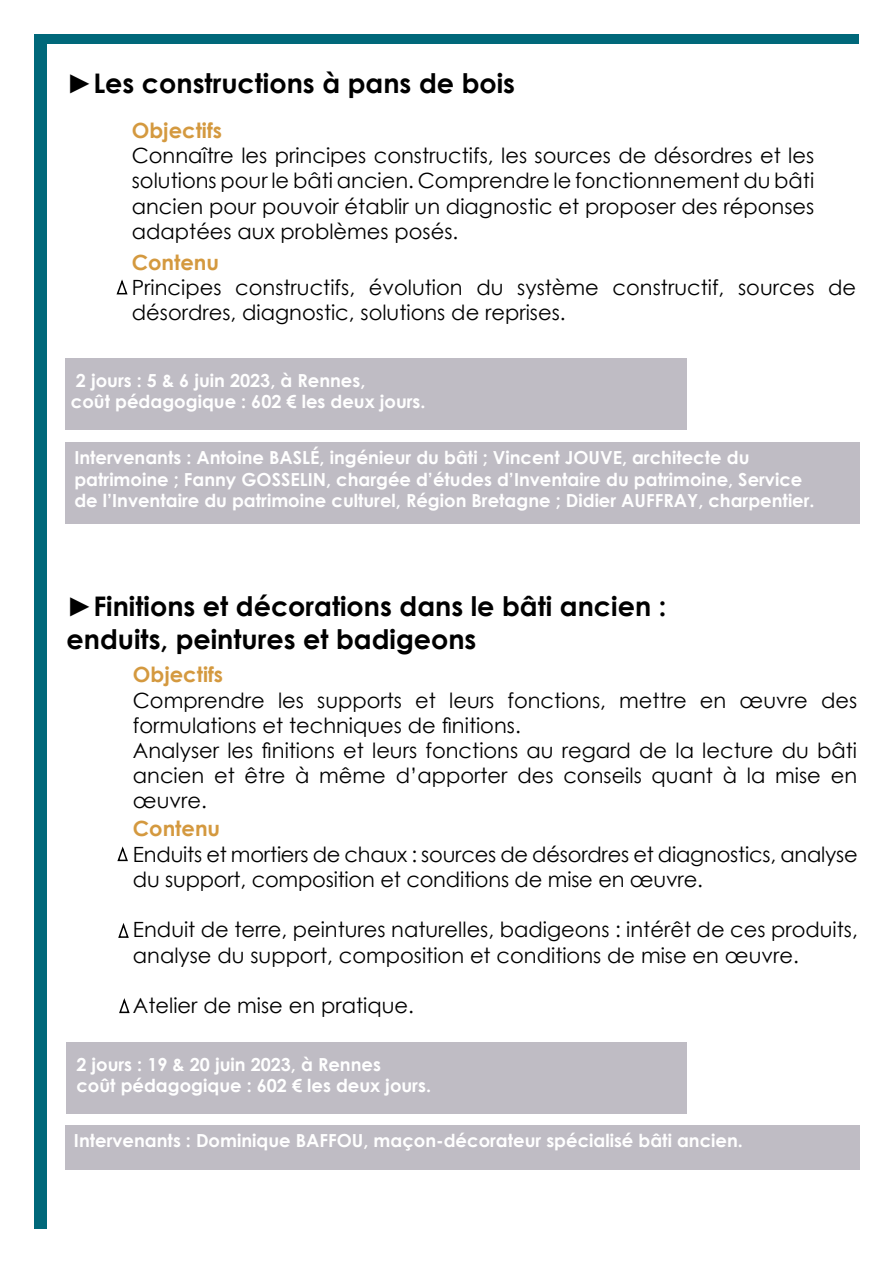
<style>
.page{position:relative;width:893px;height:1263px;background:#fff}
.page>*{position:absolute;margin:0;border:0;box-sizing:border-box;transform-origin:0 0}
.t1{font:700 27px/32.4px "Century Gothic";color:#000}
.t2{font:21px/25.2px "Century Gothic";color:#000}
.t3{font:700 21px "Century Gothic";color:#d4993f}
.t4{font:700 18px/21.6px "Century Gothic";color:#fff}
</style>
<div class="page">
<div style="left:66px;top:358px;width:621px;height:72px;background:#bfbcc4"></div>
<div style="left:34px;top:44px;width:12px;height:1185px;background:#00687a"></div>
<div style="left:34px;top:34px;width:825px;height:10px;background:#00687a"></div>
<svg style="left:117px;top:847px;width:11px;height:15px"></svg>
<div style="left:66px;top:442px;width:794px;height:81px;background:#bfbcc4"></div>
<div style="left:65px;top:1125px;width:795px;height:44px;background:#bfbcc4"></div>
<div style="left:66px;top:1042px;width:621px;height:72px;background:#bfbcc4"></div>
<svg style="left:118px;top:923px;width:11px;height:15px"></svg>
<svg style="left:116px;top:280px;width:12px;height:15px"></svg>
<svg style="left:119px;top:998px;width:11px;height:16px"></svg>
<p class="t1" style="left:67px;top:65px;width:450px">►Les constructions à pans de bois</p>
<p class="t3" style="left:132px;top:114px;width:92px">Objectifs</p>
<p class="t2" style="left:132px;top:143px;width:684px;text-align:justify">Connaître les principes constructifs, les sources de désordres et les solutions pour le bâti ancien. Comprendre le fonctionnement du bâti ancien pour pouvoir établir un diagnostic et proposer des réponses adaptées aux problèmes posés.</p>
<p class="t3" style="left:132px;top:246px;width:89px">Contenu</p>
<p class="t2" style="left:132px;top:275px;width:726px">Principes constructifs, évolution du système constructif, sources de désordres, diagnostic, solutions de reprises.</p>
<p class="t4" style="left:71px;top:369px;width:356px">2 jours : 5 &amp; 6 juin 2023, à Rennes,<br>coût pédagogique : 602 € les deux jours.</p>
<p class="t4" style="left:74px;top:446px;width:742px">Intervenants : Antoine BASLÉ, ingénieur du bâti ; Vincent JOUVE, architecte du patrimoine ; Fanny GOSSELIN, chargée d’études d’Inventaire du patrimoine, Service de l’Inventaire du patrimoine culturel, Région Bretagne ; Didier AUFFRAY, charpentier.</p>
<p class="t1" style="left:67px;top:589px;width:601px">►Finitions et décorations dans le bâti ancien : enduits, peintures et badigeons</p>
<p class="t3" style="left:133px;top:659px;width:92px">Objectifs</p>
<p class="t2" style="left:133px;top:687px;width:726px">Comprendre les supports et leurs fonctions, mettre en œuvre des formulations et techniques de finitions.<br>Analyser les finitions et leurs fonctions au regard de la lecture du bâti ancien et être à même d’apporter des conseils quant à la mise en œuvre.</p>
<p class="t3" style="left:133px;top:813px;width:89px">Contenu</p>
<p class="t2" style="left:133px;top:841px;width:726px">Enduits et mortiers de chaux : sources de désordres et diagnostics, analyse du support, composition et conditions de mise en œuvre.</p>
<p class="t2" style="left:133px;top:917px;width:726px">Enduit de terre, peintures naturelles, badigeons : intérêt de ces produits, analyse du support, composition et conditions de mise en œuvre.</p>
<p class="t2" style="left:133px;top:992px;width:283px">Atelier de mise en pratique.</p>
<p class="t4" style="left:76px;top:1053px;width:356px">2 jours : 19 &amp; 20 juin 2023, à Rennes<br>coût pédagogique : 602 € les deux jours.</p>
<p class="t4" style="left:74px;top:1129px;width:670px">Intervenants : Dominique BAFFOU, maçon-décorateur spécialisé bâti ancien.</p>
</div>
